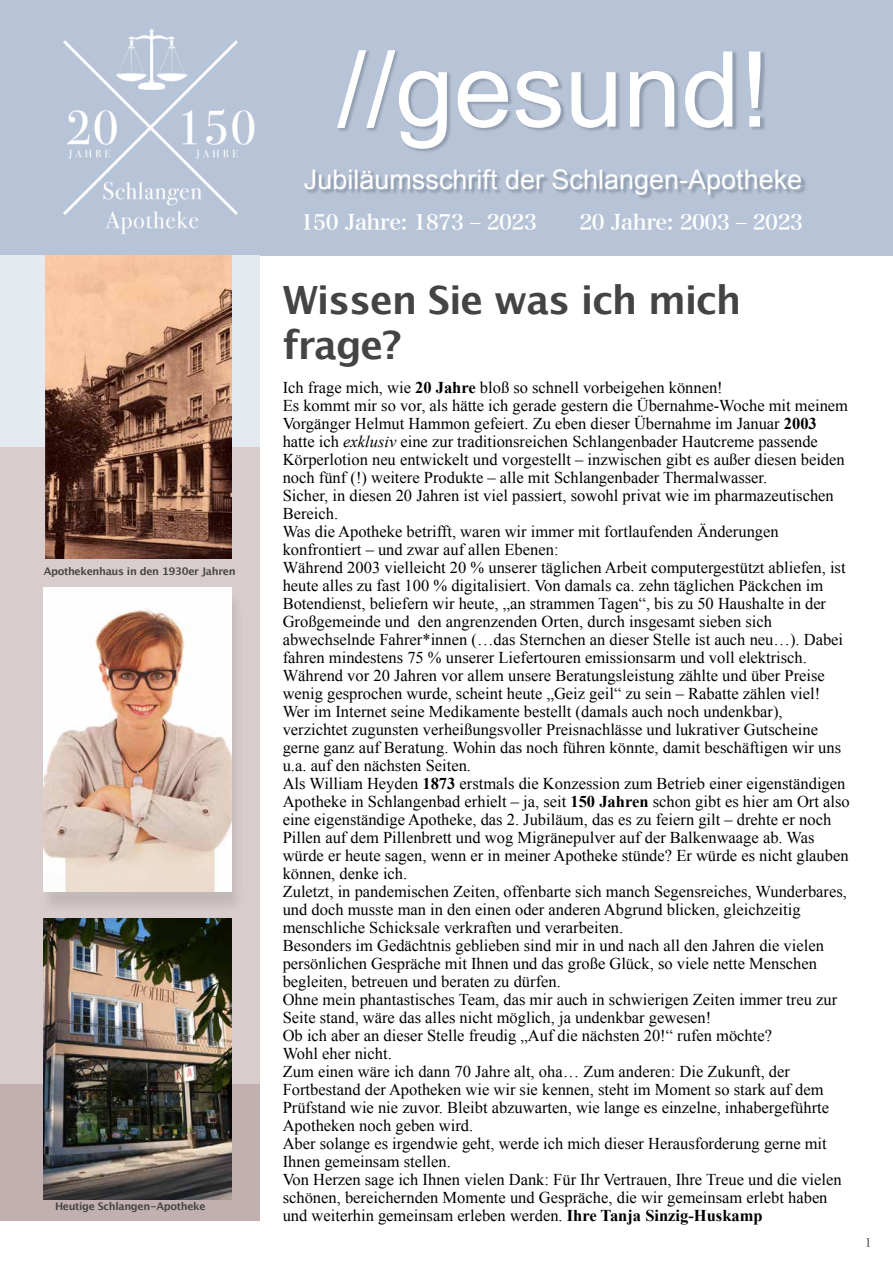
<style>
.page{position:relative;width:893px;height:1263px;background:#fff}
.page>*{position:absolute;margin:0;border:0;box-sizing:border-box;transform-origin:0 0}
.t1{font:105px "Arial";color:#fff}
.t2{font:700 39px/45px "Lucida Grande";letter-spacing:-.03em;color:#444}
.t3{font:27px "Arial";color:#fff}
.t4{font:21px "Hira Min Pro W6";letter-spacing:-.02em;color:#fff}
.t5{font:16.5px/18px "Times New Roman";color:#000}
.t6{font:12px "Hira Min Pro W3";color:#444}
.t7{font:700 10.5px "Lucida Grande";letter-spacing:-.03em;color:#444}
.s1{font-weight:700}
.s2{font-style:italic}
</style>
<div class="page">
<div style="left:0;top:0;width:892px;height:255px;background:#b7c3d6"></div>
<img style="left:402px;top:52px;width:404px;height:147px">
<div style="left:0;top:447px;width:260px;height:638px;background:#d8cdcc"></div>
<div style="left:0;top:1084px;width:260px;height:136px;background:#c1b0af"></div>
<div style="left:0;top:255px;width:260px;height:192px;background:#e5eaf1"></div>
<img style="left:43px;top:594px;width:194px;height:312px">
<img style="left:44px;top:587px;width:187px;height:304px">
<img style="left:44px;top:918px;width:187px;height:282px">
<img style="left:45px;top:29px;width:357px;height:291px">
<img style="left:47px;top:255px;width:185px;height:304px">
<p class="t7" style="left:44px;top:562px;width:193px">Apothekenhaus in den 1930er Jahren</p>
<p class="t7" style="left:55px;top:1197px;width:152px">Heutige Schlangen-Apotheke</p>
<h1 class="t1" style="left:337px;top:21px;width:433px">//gesund!</h1>
<h3 class="t3" style="left:304px;top:162px;width:500px">Jubiläumsschrift der Schlangen-Apotheke</h3>
<p class="t4" style="left:579px;top:204px;width:225px">20 Jahre: 2003 ‒ 2023</p>
<p class="t4" style="left:301px;top:204px;width:238px">150 Jahre: 1873 ‒ 2023</p>
<h2 class="t2" style="left:283px;top:277px;width:460px">Wissen Sie was ich mich frage?</h2>
<p class="t5" style="left:283px;top:378px;width:569px">Ich frage mich, wie <span class="s1">20 Jahre</span> bloß so schnell vorbeigehen können!<br>Es kommt mir so vor, als hätte ich gerade gestern die Übernahme-Woche mit meinem Vorgänger Helmut Hammon gefeiert. Zu eben dieser Übernahme im Januar <span class="s1">2003 </span>hatte ich <span class="s2">exklusiv</span> eine zur traditionsreichen Schlangenbader Hautcreme passende Körperlotion neu entwickelt und vorgestellt – inzwischen gibt es außer diesen beiden noch fünf (!) weitere Produkte – alle mit Schlangenbader Thermalwasser.<br>Sicher, in diesen 20 Jahren ist viel passiert, sowohl privat wie im pharmazeutischen Bereich.<br>Was die Apotheke betrifft, waren wir immer mit fortlaufenden Änderungen konfrontiert – und zwar auf allen Ebenen:<br>Während 2003 vielleicht 20 % unserer täglichen Arbeit computergestützt abliefen, ist heute alles zu fast 100 % digitalisiert. Von damals ca. zehn täglichen Päckchen im Botendienst, beliefern wir heute, „an strammen Tagen“, bis zu 50 Haushalte in der Großgemeinde und den angrenzenden Orten, durch insgesamt sieben sich abwechselnde Fahrer*innen (…das Sternchen an dieser Stelle ist auch neu…). Dabei fahren mindestens 75 % unserer Liefertouren emissionsarm und voll elektrisch.<br>Während vor 20 Jahren vor allem unsere Beratungsleistung zählte und über Preise wenig gesprochen wurde, scheint heute „Geiz geil“ zu sein – Rabatte zählen viel!<br>Wer im Internet seine Medikamente bestellt (damals auch noch undenkbar), verzichtet zugunsten verheißungsvoller Preisnachlässe und lukrativer Gutscheine gerne ganz auf Beratung. Wohin das noch führen könnte, damit beschäftigen wir uns u.a. auf den nächsten Seiten.<br>Als William Heyden <span class="s1">1873</span> erstmals die Konzession zum Betrieb einer eigenständigen Apotheke in Schlangenbad erhielt – ja, seit <span class="s1">150 Jahren</span> schon gibt es hier am Ort also eine eigenständige Apotheke, das 2. Jubiläum, das es zu feiern gilt – drehte er noch Pillen auf dem Pillenbrett und wog Migränepulver auf der Balkenwaage ab. Was würde er heute sagen, wenn er in meiner Apotheke stünde? Er würde es nicht glauben können, denke ich.<br>Zuletzt, in pandemischen Zeiten, offenbarte sich manch Segensreiches, Wunderbares, und doch musste man in den einen oder anderen Abgrund blicken, gleichzeitig menschliche Schicksale verkraften und verarbeiten.<br>Besonders im Gedächtnis geblieben sind mir in und nach all den Jahren die vielen persönlichen Gespräche mit Ihnen und das große Glück, so viele nette Menschen begleiten, betreuen und beraten zu dürfen.<br>Ohne mein phantastisches Team, das mir auch in schwierigen Zeiten immer treu zur Seite stand, wäre das alles nicht möglich, ja undenkbar gewesen!<br>Ob ich aber an dieser Stelle freudig „Auf die nächsten 20!“ rufen möchte?<br>Wohl eher nicht.<br>Zum einen wäre ich dann 70 Jahre alt, oha… Zum anderen: Die Zukunft, der Fortbestand der Apotheken wie wir sie kennen, steht im Moment so stark auf dem Prüfstand wie nie zuvor. Bleibt abzuwarten, wie lange es einzelne, inhabergeführte Apotheken noch geben wird.<br>Aber solange es irgendwie geht, werde ich mich dieser Herausforderung gerne mit Ihnen gemeinsam stellen.<br>Von Herzen sage ich Ihnen vielen Dank: Für Ihr Vertrauen, Ihre Treue und die vielen schönen, bereichernden Momente und Gespräche, die wir gemeinsam erlebt haben und weiterhin gemeinsam erleben werden. <span class="s1">Ihre Tanja Sinzig-Huskamp</span></p>
<p class="t6" style="left:865px;top:1232px;width:9px">1</p>
</div>
